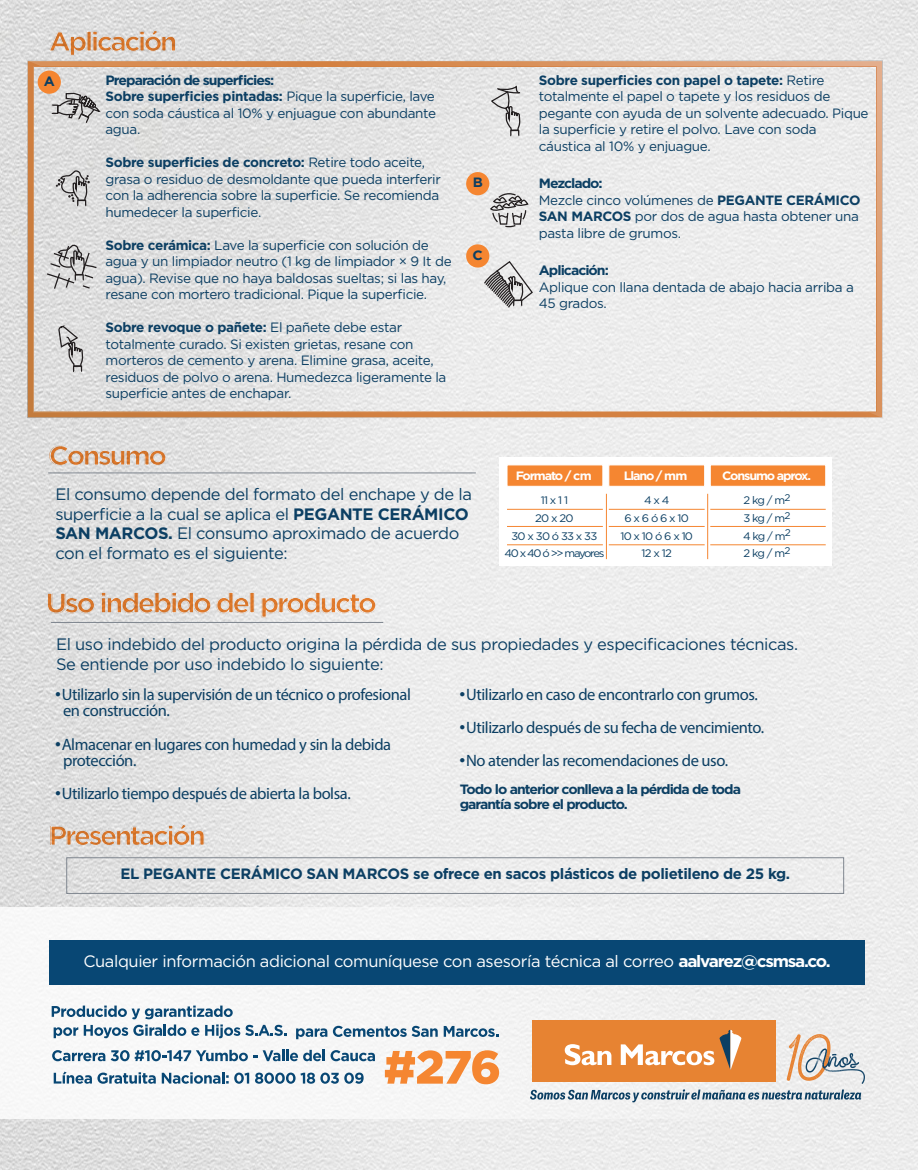
<style>
.page{position:relative;width:918px;height:1170px;background:#fff}
.page>*{position:absolute;margin:0;border:0;box-sizing:border-box;transform-origin:0 0}
.t1{font:700 27.9px "Gotham";letter-spacing:-.09em;color:#f58631;scale:1.04 1}
.t2{font:700 27px "Gotham";letter-spacing:-.09em;color:#f58631;scale:1.04 1}
.t3{font:16.5px/16.5px "Myriad Pro";letter-spacing:-.025em;color:#0c3f63}
.t4{font:16.5px/19.5px "Gotham";letter-spacing:-.025em;color:#0c3f63}
.t5{font:16.5px "Gotham";letter-spacing:-.025em;color:#fff}
.t6{font:700 15px "Gotham";letter-spacing:-.025em;color:#0c3f63}
.t7{font:13.5px/16.5px "Gotham";letter-spacing:-.025em;color:#0c3f63}
.t8{font:700 13.5px/14.9px "Gotham";letter-spacing:-.07em;color:#0c3f63;scale:1.04 1}
.t9{font:700 12.15px "Gotham";letter-spacing:-.09em;color:#fff;scale:1.04 1}
.t10{font:10.95px "Gotham";letter-spacing:-.07em;color:#0c3f63;scale:1.04 1}
.t11{font:10.95px "Gotham";letter-spacing:-.11em;color:#0c3f63;scale:1.04 1}
.s1{font-weight:700}
.s2{font-family:"Gotham"}
</style>
<div class="page">
<img style="left:0;top:0;width:918px;height:1169px">
<div style="left:0;top:907px;width:918px;height:211px;background:#f4f4f4"></div>
<svg style="left:787px;top:1033px;width:78px;height:50px"></svg>
<svg style="left:530px;top:1089px;width:331px;height:13px"></svg>
<div style="left:532px;top:1020px;width:244px;height:62px;background:#e78332"></div>
<svg style="left:565px;top:1044px;width:46px;height:21px"></svg>
<svg style="left:621px;top:1029px;width:120px;height:40px"></svg>
<svg style="left:52px;top:1005px;width:235px;height:33px"></svg>
<svg style="left:296px;top:1028px;width:31px;height:11px"></svg>
<svg style="left:333px;top:1025px;width:105px;height:11px"></svg>
<svg style="left:444px;top:1025px;width:54px;height:11px"></svg>
<svg style="left:52px;top:1050px;width:53px;height:11px"></svg>
<svg style="left:111px;top:1049px;width:214px;height:12px"></svg>
<svg style="left:331px;top:1050px;width:44px;height:11px"></svg>
<svg style="left:54px;top:1071px;width:102px;height:12px"></svg>
<svg style="left:162px;top:1072px;width:87px;height:11px"></svg>
<svg style="left:255px;top:1072px;width:109px;height:11px"></svg>
<svg style="left:385px;top:1050px;width:114px;height:34px"></svg>
<div style="left:49px;top:940px;width:815px;height:44px;background:#084774"></div>
<div style="left:500px;top:457px;width:332px;height:108px;background:#fff"></div>
<div style="left:507px;top:464px;width:96px;height:22px;background:#f58631;border:1px solid #fff"></div>
<div style="left:609px;top:464px;width:96px;height:22px;background:#f58631;border:1px solid #fff"></div>
<div style="left:710px;top:464px;width:116px;height:22px;background:#f58631;border:1px solid #fff"></div>
<hr style="left:606px;top:493px;width:1px;height:66px;background:#f58631">
<hr style="left:507px;top:509px;width:96px;height:1px;background:#f58631">
<hr style="left:507px;top:544px;width:96px;height:1px;background:#f58631">
<hr style="left:507px;top:526px;width:96px;height:1px;background:#f58631">
<hr style="left:609px;top:509px;width:96px;height:1px;background:#f58631">
<hr style="left:609px;top:544px;width:96px;height:1px;background:#f58631">
<hr style="left:609px;top:526px;width:96px;height:1px;background:#f58631">
<hr style="left:710px;top:509px;width:116px;height:1px;background:#f58631">
<hr style="left:710px;top:544px;width:116px;height:1px;background:#f58631">
<hr style="left:710px;top:526px;width:116px;height:1px;background:#f58631">
<hr style="left:707px;top:493px;width:1px;height:66px;background:#f58631">
<div style="left:66px;top:857px;width:778px;height:36px;border:1px solid #7f868f"></div>
<svg style="left:51px;top:823px;width:153px;height:22px;background:#dfdfdf"></svg>
<svg style="left:28px;top:61px;width:855px;height:356px"></svg>
<svg style="left:46px;top:170px;width:120px;height:343px;background:#d9d8d6"></svg>
<hr style="left:48px;top:472px;width:428px;height:1px;background:#7f868f">
<svg style="left:47px;top:592px;width:48px;height:21px"></svg>
<svg style="left:101px;top:591px;width:148px;height:22px;background:#e1e1e1"></svg>
<div style="left:250px;top:592px;width:5px;height:21px;border:1px solid #fff"></div>
<svg style="left:261px;top:591px;width:115px;height:26px"></svg>
<hr style="left:51px;top:622px;width:332px;height:1px;background:#7f868f">
<svg style="left:37px;top:30px;width:139px;height:127px;background:#d9d3ce"></svg>
<svg style="left:465px;top:87px;width:69px;height:360px"></svg>
<h2 class="t2" style="left:49px;top:23px;width:125px">Aplicación</h2>
<p class="t7" style="left:106px;top:71px;width:332px"><span class="s1">Preparación de superficies:<br>Sobre superficies pintadas:</span> Pique la superficie, lave con soda cáustica al 10% y enjuague con abundante agua.</p>
<p class="t7" style="left:106px;top:154px;width:337px"><span class="s1">Sobre superficies de concreto:</span> Retire todo aceite, grasa o residuo de desmoldante que pueda interferir con la adherencia sobre la superficie. Se recomienda humedecer la superficie.</p>
<p class="t7" style="left:106px;top:236px;width:348px"><span class="s1">Sobre cerámica:</span> Lave la superficie con solución de agua y un limpiador neutro (1 kg de limpiador × 9 It de agua). Revise que no haya baldosas sueltas; si las hay, resane con mortero tradicional. Pique la superficie.</p>
<p class="t7" style="left:106px;top:319px;width:342px"><span class="s1">Sobre revoque o pañete:</span> El pañete debe estar totalmente curado. Si existen grietas, resane con morteros de cemento y arena. Elimine grasa, aceite, residuos de polvo o arena. Humedezca ligeramente la superficie antes de enchapar.</p>
<p class="t8" style="left:44px;top:74px;width:12px">A</p>
<h2 class="t2" style="left:49px;top:437px;width:115px">Consumo</h2>
<p class="t8" style="left:473px;top:175px;width:11px">B</p>
<p class="t8" style="left:472px;top:247px;width:11px">C</p>
<p class="t4" style="left:55px;top:484px;width:418px">El consumo depende del formato del enchape y de la superficie a la cual se aplica el <span class="s1">PEGANTE CERÁMICO SAN MARCOS.</span> El consumo aproximado de acuerdo con el formato es el siguiente:</p>
<h1 class="t1" style="left:45px;top:584px;width:321px">Uso indebido del producto</h1>
<p class="t7" style="left:539px;top:71px;width:331px"><span class="s1">Sobre superficies con papel o tapete:</span> Retire totalmente el papel o tapete y los residuos de pegante con ayuda de un solvente adecuado. Pique la superficie y retire el polvo. Lave con soda cáustica al 10% y enjuague.</p>
<p class="t7" style="left:539px;top:175px;width:323px"><span class="s1">Mezclado:<br></span>Mezcle cinco volúmenes de <span class="s1">PEGANTE CERÁMICO<br>SAN MARCOS</span> por dos de agua hasta obtener una pasta libre de grumos.</p>
<p class="t8" style="left:539px;top:263px;width:69px">Aplicación:</p>
<p class="t7" style="left:539px;top:278px;width:317px">Aplique con llana dentada de abajo hacia arriba a<br>45 grados.</p>
<p class="t9" style="left:516px;top:468px;width:75px">Formato / cm</p>
<p class="t9" style="left:624px;top:468px;width:63px">Llano / mm</p>
<p class="t9" style="left:722px;top:468px;width:87px">Consumo aprox.</p>
<p class="t10" style="left:541px;top:493px;width:28px">11 x 1 1</p>
<p class="t10" style="left:644px;top:493px;width:26px">4 x 4</p>
<p class="t10" style="left:743px;top:493px;width:47px">2 kg / m<sup>2</sup></p>
<p class="t10" style="left:535px;top:511px;width:38px">20 x 20</p>
<p class="t10" style="left:624px;top:511px;width:64px">6 x 6 ó 6 x 10</p>
<p class="t10" style="left:743px;top:511px;width:47px">3 kg / m<sup>2</sup></p>
<p class="t10" style="left:512px;top:529px;width:84px">30 x 30 ó 33 x 33</p>
<p class="t10" style="left:620px;top:529px;width:71px">10 x 10 ó 6 x 10</p>
<p class="t10" style="left:743px;top:529px;width:47px">4 kg / m<sup>2</sup></p>
<p class="t11" style="left:504px;top:546px;width:98px">40 x 40 ó &gt;&gt; mayores</p>
<p class="t10" style="left:642px;top:546px;width:31px">12 x 12</p>
<p class="t10" style="left:743px;top:546px;width:47px">2 kg / m<sup>2</sup></p>
<p class="t4" style="left:56px;top:634px;width:743px">El uso indebido del producto origina la pérdida de sus propiedades y especificaciones técnicas.<br>Se entiende por uso indebido lo siguiente:</p>
<p class="t3" style="left:63px;top:686px;width:349px;text-indent:-9px"><span class="s2">•</span>Utilizarlo sin la supervisión de un técnico o profesional en construcción.</p>
<p class="t3" style="left:63px;top:735px;width:330px;text-indent:-9px"><span class="s2">•</span>Almacenar en lugares con humedad y sin la debida protección.</p>
<p class="t3" style="left:54px;top:785px;width:298px"><span class="s2">•</span>Utilizarlo tiempo después de abierta la bolsa.</p>
<h2 class="t2" style="left:49px;top:817px;width:153px">Presentación</h2>
<p class="t3" style="left:459px;top:686px;width:301px"><span class="s2">•</span>Utilizarlo en caso de encontrarlo con grumos.</p>
<p class="t3" style="left:459px;top:719px;width:307px"><span class="s2">•</span>Utilizarlo después de su fecha de vencimiento.</p>
<p class="t3" style="left:459px;top:752px;width:271px"><span class="s2">•</span>No atender las recomendaciones de uso.</p>
<p class="t8" style="left:460px;top:782px;width:272px">Todo lo anterior conlleva a la pérdida de toda garantía sobre el producto.</p>
<p class="t6" style="left:121px;top:863px;width:671px">EL PEGANTE CERÁMICO SAN MARCOS se ofrece en sacos plásticos de polietileno de 25 kg.</p>
<p class="t5" style="left:83px;top:950px;width:749px">Cualquier información adicional comuníquese con asesoría técnica al correo <span class="s1">aalvarez@csmsa.co.</span></p>
</div>
